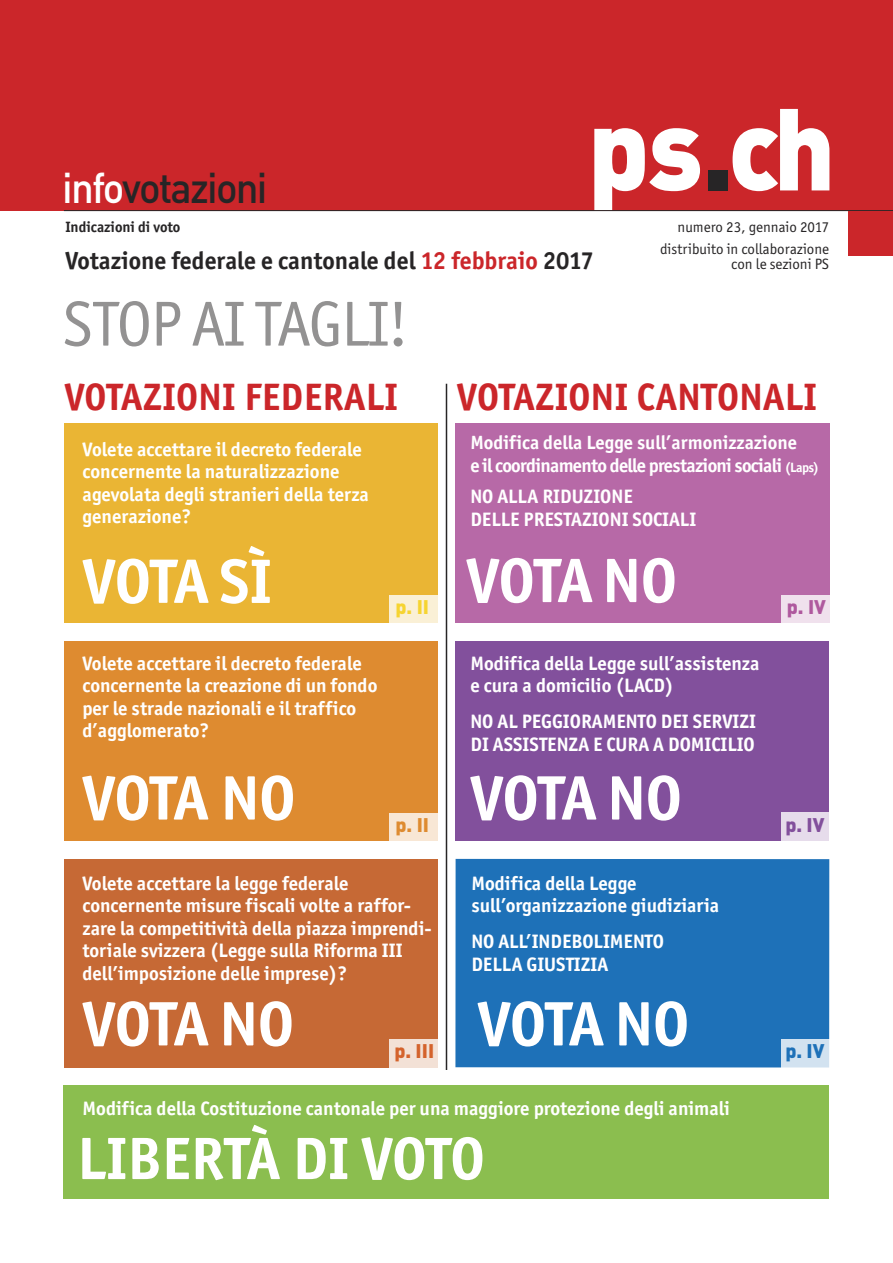
<style>
.page{position:relative;width:893px;height:1263px;background:#fff}
.page>*{position:absolute;margin:0;border:0;box-sizing:border-box;transform-origin:0 0}
.t1{font:900 114.45px "DIN";color:#fff;scale:.95 1}
.t2{font:63.75px "Officina San ITC";letter-spacing:-.025em;color:rgb(39 37 38/.5)}
.t3{font:700 63px "Officina San ITC";letter-spacing:-.005em;color:#fff}
.t4{font:700 60px "Officina San ITC";color:#fff}
.t5{font:500 42.45px "DIN";letter-spacing:-.045em;color:#272526;scale:.95 1}
.t6{font:700 38.25px "Officina San ITC";letter-spacing:.01em;color:#cb262a}
.t7{font:700 24.75px "Officina San ITC";color:#272526}
.t8{font:700 19.5px/22.5px "Officina San ITC";color:#fff}
.t9{font:900 19.5px "DIN";color:#d4632c}
.t10{font:900 19.5px "DIN";color:#1e71b8}
.t11{font:900 19.5px "DIN";color:#82509c}
.t12{font:900 19.5px "DIN";color:#f6d431}
.t13{font:900 19.5px "DIN";color:#af599e}
.t14{font:900 19.5px "DIN";color:#de8b30}
.t15{font:700 19.2px/22.5px "Officina San ITC";letter-spacing:-.03em;color:#fff}
.t16{font:15px "Officina San ITC";color:#272526}
.t17{font:700 15px "Officina San ITC";color:#272526}
.s1{color:#fff}
.s2{color:#272526}
.s3{color:#cb262a}
.s4{font-size:13.5px}
</style>
<div class="page">
<div style="left:0;top:0;width:893px;height:210px;background:#cb262a"></div>
<hr style="left:64px;top:210px;width:829px;height:1px;background:#272526">
<div style="left:848px;top:211px;width:45px;height:44px;background:#cb262a"></div>
<div style="left:64px;top:423px;width:373px;height:200px;background:#eab534"></div>
<div style="left:64px;top:859px;width:373px;height:208px;background:#c66935"></div>
<div style="left:455px;top:859px;width:374px;height:208px;background:#1e71b8"></div>
<div style="left:455px;top:423px;width:375px;height:200px;background:#b769a7"></div>
<div style="left:64px;top:1085px;width:765px;height:114px;background:#8bbe4f"></div>
<div style="left:781px;top:1039px;width:60px;height:28px;background:#fff;opacity:.8"></div>
<div style="left:455px;top:641px;width:374px;height:200px;background:#82509c"></div>
<div style="left:781px;top:812px;width:60px;height:29px;background:#fff;opacity:.8"></div>
<div style="left:389px;top:595px;width:51px;height:28px;background:#faf0d6"></div>
<div style="left:780px;top:595px;width:51px;height:28px;background:#f0e1ed"></div>
<div style="left:389px;top:1039px;width:51px;height:28px;background:#f3e1d6"></div>
<hr style="left:446px;top:384px;width:1px;height:686px;background:#272526">
<div style="left:64px;top:641px;width:373px;height:200px;background:#de8b30"></div>
<div style="left:389px;top:813px;width:51px;height:28px;background:#f8e7d5"></div>
<h3 class="t5" style="left:62px;top:164px;width:218px"><span class="s1">info</span>votazioni</h3>
<p class="t17" style="left:65px;top:218px;width:117px">Indicazioni di voto</p>
<h1 class="t1" style="left:588px;top:84px;width:263px">ps<span class="s2">.</span>ch</h1>
<p class="t16" style="left:678px;top:218px;width:153px">numero 23, gennaio 2017</p>
<p class="t16" style="left:660px;top:240px;width:171px">distribuito in collaborazione</p>
<p class="t7" style="left:65px;top:246px;width:530px">Votazione federale e cantonale del <span class="s3">12 febbraio</span> 2017</p>
<p class="t16" style="left:731px;top:255px;width:99px">con le sezioni PS</p>
<h2 class="t2" style="left:62px;top:286px;width:348px">STOP AI TAGLI!</h2>
<h3 class="t6" style="left:65px;top:374px;width:335px">VOTAZIONI FEDERALI</h3>
<p class="t8" style="left:83px;top:438px;width:288px">Volete accettare il decreto federale concernente la naturalizzazione agevolata degli stranieri della terza generazione?</p>
<h3 class="t6" style="left:457px;top:374px;width:361px">VOTAZIONI CANTONALI</h3>
<p class="t15" style="left:470px;top:431px;width:350px">Modifica della Legge sull’armonizzazione<br>e il coordinamento delle prestazioni sociali <span class="s4">(Laps)</span></p>
<p class="t8" style="left:470px;top:485px;width:227px">NO ALLA RIDUZIONE<br>DELLE PRESTAZIONI SOCIALI</p>
<h3 class="t3" style="left:83px;top:544px;width:191px">VOTA SÌ</h3>
<p class="t8" style="left:82px;top:652px;width:297px">Volete accettare il decreto federale concernente la creazione di un fondo per le strade nazionali e il traffico d’agglomerato?</p>
<h3 class="t3" style="left:82px;top:761px;width:214px">VOTA NO</h3>
<h3 class="t3" style="left:466px;top:543px;width:212px">VOTA NO</h3>
<p class="t12" style="left:395px;top:596px;width:35px">p. II</p>
<p class="t13" style="left:787px;top:596px;width:41px">p. IV</p>
<p class="t14" style="left:395px;top:814px;width:35px">p. II</p>
<p class="t8" style="left:470px;top:652px;width:291px">Modifica della Legge sull’assistenza e cura a domicilio (LACD)</p>
<p class="t8" style="left:470px;top:710px;width:287px">NO AL PEGGIORAMENTO DEI SERVIZI<br>DI ASSISTENZA E CURA A DOMICILIO</p>
<h3 class="t3" style="left:470px;top:761px;width:213px">VOTA NO</h3>
<p class="t11" style="left:785px;top:813px;width:41px">p. IV</p>
<p class="t8" style="left:82px;top:872px;width:351px">Volete accettare la legge federale concernente misure fiscali volte a raffor&shy;zare la competitività della piazza imprendi&shy;toriale svizzera (Legge sulla Riforma III dell’imposizione delle imprese)?</p>
<h3 class="t3" style="left:83px;top:987px;width:213px">VOTA NO</h3>
<p class="t9" style="left:394px;top:1040px;width:41px">p. III</p>
<p class="t8" style="left:471px;top:872px;width:249px">Modifica della Legge sull’organizzazione giudiziaria</p>
<p class="t8" style="left:471px;top:930px;width:194px">NO ALL’INDEBOLIMENTO<br>DELLA GIUSTIZIA</p>
<h3 class="t3" style="left:478px;top:987px;width:213px">VOTA NO</h3>
<p class="t8" style="left:83px;top:1097px;width:649px">Modifica della Costituzione cantonale per una maggiore protezione degli animali</p>
<h3 class="t4" style="left:77px;top:1123px;width:409px">LIBERTÀ DI VOTO</h3>
<p class="t10" style="left:785px;top:1040px;width:41px">p. IV</p>
</div>
